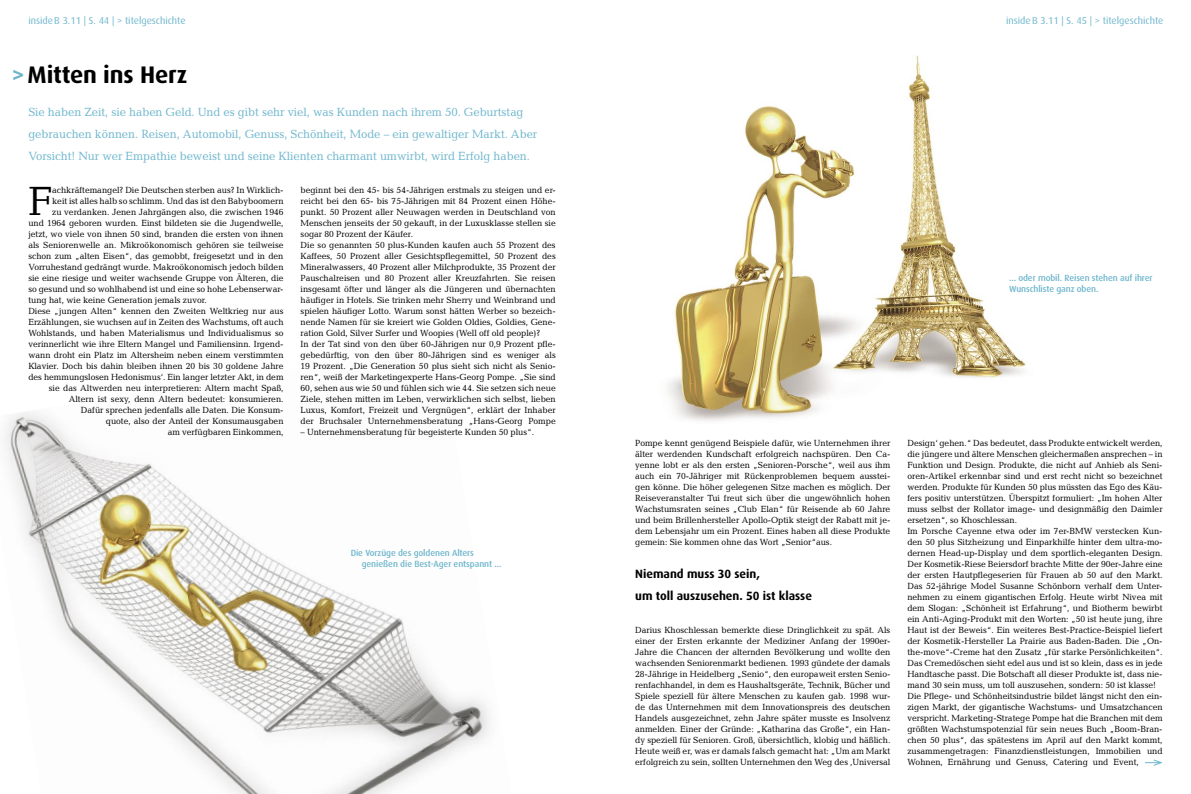
<style>
.page{position:relative;width:1191px;height:794px;background:#fff}
.page>*{position:absolute;margin:0;border:0;box-sizing:border-box;transform-origin:0 0}
.einfachText{font:41.3px "Candida Std";color:#000;scale:.95 1}
.HL_48pt{font:700 24px "Dax Pro";letter-spacing:-.005em;color:#000}
.Vorspann{font:12px/22px "Candida Std";letter-spacing:-.005em;color:#6eb6cd;scale:.95 1}
.t1{font:700 12px/22px "Dax Pro";color:#000}
._00__kolumnenkopf{font:10px "Dax Pro";color:#6eb6cd}
.einfachText-2{font:9px/11px "Candida Std";letter-spacing:-.005em;color:#000;text-align:justify;scale:.95 1}
.BU_cyan{font:500 9px/11px "Dax Pro";letter-spacing:-.01em;color:#6eb6cd}
.s1{color:#6eb6cd}
</style>
<div class="page">
<img style="left:5px;top:412px;width:485px;height:382px">
<svg style="left:1145px;top:759px;width:18px;height:7px"></svg>
<img style="left:667px;top:55px;width:360px;height:366px">
<p class="_00__kolumnenkopf" style="left:28px;top:14px;width:159px">inside B 3.11 | S. 44 | &gt; titelgeschichte</p>
<p class="_00__kolumnenkopf" style="left:1006px;top:14px;width:159px">inside B 3.11 | S. 45 | &gt; titelgeschichte</p>
<p class="HL_48pt" style="left:11px;top:59px;width:177px"><span class="s1">&gt;</span> Mitten ins Herz</p>
<p class="Vorspann" style="left:28px;top:101px;width:537px">Sie haben Zeit, sie haben Geld. Und es gibt sehr viel, was Kunden nach ihrem 50. Geburtstag gebrauchen können. Reisen, Automobil, Genuss, Schönheit, Mode – ein gewaltiger Markt. Aber<br>Vorsicht! Nur wer Empathie beweist und seine Klienten charmant umwirbt, wird Erfolg haben.</p>
<p class="einfachText-2" style="left:300px;top:184px;width:270px">beginnt bei den 45- bis 54-Jährigen erstmals zu steigen und er&shy;reicht bei den 65- bis 75-Jährigen mit 84 Prozent einen Höhe&shy;punkt. 50 Prozent aller Neuwagen werden in Deutschland von Menschen jenseits der 50 gekauft, in der Luxusklasse stellen sie sogar 80 Prozent der Käufer.</p>
<p class="einfachText-2" style="left:300px;top:239px;width:270px">Die so genannten 50 plus-Kunden kaufen auch 55 Prozent des Kaffees, 50 Prozent aller Gesichtspflegemittel, 50 Prozent des Mineralwassers, 40 Prozent aller Milchprodukte, 35 Prozent der Pauschalreisen und 80 Prozent aller Kreuzfahrten. Sie reisen insgesamt öfter und länger als die Jüngeren und übernachten häufiger in Hotels. Sie trinken mehr Sherry und Weinbrand und spielen häufiger Lotto. Warum sonst hätten Werber so bezeich&shy;nende Namen für sie kreiert wie Golden Oldies, Goldies, Gene&shy;ration Gold, Silver Surfer und Woopies (Well off old people)?</p>
<p class="einfachText-2" style="left:300px;top:338px;width:270px">In der Tat sind von den über 60-Jährigen nur 0,9 Prozent pfle&shy;gebedürftig, von den über 80-Jährigen sind es weniger als 19 Prozent. „Die Generation 50 plus sieht sich nicht als Senio&shy;ren“, weiß der Marketingexperte Hans-Georg Pompe. „Sie sind 60, sehen aus wie 50 und fühlen sich wie 44. Sie setzen sich neue Ziele, stehen mitten im Leben, verwirklichen sich selbst, lieben Luxus, Komfort, Freizeit und Vergnügen“, erklärt der Inhaber der Bruchsaler Unternehmensberatung „Hans-Georg Pompe</p>
<p class="einfachText-2" style="left:300px;top:426px;width:247px">– Unternehmensberatung für begeisterte Kunden 50 plus“.</p>
<p class="einfachText" style="left:28px;top:177px;width:27px">F</p>
<p class="einfachText-2" style="left:52px;top:184px;width:245px">achkräftemangel? Die Deutschen sterben aus? In Wirklich-</p>
<p class="einfachText-2" style="left:52px;top:195px;width:245px">keit ist alles halb so schlimm. Und das ist den Babyboomern</p>
<p class="einfachText-2" style="left:52px;top:206px;width:245px">zu verdanken. Jenen Jahrgängen also, die zwischen 1946</p>
<p class="einfachText-2" style="left:28px;top:217px;width:270px">und 1964 geboren wurden. Einst bildeten sie die Jugendwelle,</p>
<p class="einfachText-2" style="left:28px;top:228px;width:270px">jetzt, wo viele von ihnen 50 sind, branden die ersten von ihnen</p>
<p class="einfachText-2" style="left:28px;top:239px;width:270px">als Seniorenwelle an. Mikroökonomisch gehören sie teilweise</p>
<p class="einfachText-2" style="left:28px;top:250px;width:270px">schon zum „alten Eisen“, das gemobbt, freigesetzt und in den</p>
<p class="einfachText-2" style="left:28px;top:261px;width:270px">Vorruhestand gedrängt wurde. Makroökonomisch jedoch bilden</p>
<p class="einfachText-2" style="left:28px;top:272px;width:270px">sie eine riesige und weiter wachsende Gruppe von Älteren, die</p>
<p class="einfachText-2" style="left:28px;top:283px;width:270px">so gesund und so wohlhabend ist und eine so hohe Lebenserwar-</p>
<p class="einfachText-2" style="left:28px;top:294px;width:189px">tung hat, wie keine Generation jemals zuvor.</p>
<p class="einfachText-2" style="left:28px;top:305px;width:270px;text-align:right">Diese „jungen Alten“ kennen den Zweiten Weltkrieg nur aus Erzählungen, sie wuchsen auf in Zeiten des Wachstums, oft auch Wohlstands, und haben Materialismus und Individualismus so verinnerlicht wie ihre Eltern Mangel und Familiensinn. Irgend&shy;wann droht ein Platz im Altersheim neben einem verstimmten Klavier. Doch bis dahin bleiben ihnen 20 bis 30 goldene Jahre des hemmungslosen Hedonismus‘. Ein langer letzter Akt, in dem sie das Altwerden neu interpretieren: Altern macht Spaß, Altern ist sexy, denn Altern bedeutet: konsumieren.<br>Dafür sprechen jedenfalls alle Daten. Die Konsum-<br>quote, also der Anteil der Konsumausgaben<br>am verfügbaren Einkommen,</p>
<p class="BU_cyan" style="left:362px;top:547px;width:141px;text-indent:-11px">Die Vorzüge des goldenen Alters genießen die Best-Ager entspannt ...</p>
<p class="BU_cyan" style="left:1009px;top:272px;width:145px">... oder mobil. Reisen stehen auf ihrer<br>Wunschliste ganz oben.</p>
<p class="einfachText-2" style="left:635px;top:437px;width:270px">Pompe kennt genügend Beispiele dafür, wie Unternehmen ihrer älter werdenden Kundschaft erfolgreich nachspüren. Den Ca&shy;yenne lobt er als den ersten „Senioren-Porsche“, weil aus ihm auch ein 70-Jähriger mit Rückenproblemen bequem ausstei&shy;gen könne. Die höher gelegenen Sitze machen es möglich. Der Reiseveranstalter Tui freut sich über die ungewöhnlich hohen Wachstumsraten seines „Club Elan“ für Reisende ab 60 Jahre und beim Brillenhersteller Apollo-Optik steigt der Rabatt mit je&shy;dem Lebensjahr um ein Prozent. Eines haben all diese Produkte gemein: Sie kommen ohne das Wort „Senior“aus.</p>
<p class="t1" style="left:635px;top:562px;width:178px">Niemand muss 30 sein,<br>um toll auszusehen. 50 ist klasse</p>
<p class="einfachText-2" style="left:635px;top:624px;width:270px">Darius Khoschlessan bemerkte diese Dringlichkeit zu spät. Als einer der Ersten erkannte der Mediziner Anfang der 1990er-Jahre die Chancen der alternden Bevölkerung und wollte den wachsenden Seniorenmarkt bedienen. 1993 gündete der damals 28-Jährige in Heidelberg „Senio“, den europaweit ersten Senio&shy;renfachhandel, in dem es Haushaltsgeräte, Technik, Bücher und Spiele speziell für ältere Menschen zu kaufen gab. 1998 wur&shy;de das Unternehmen mit dem Innovationspreis des deutschen Handels ausgezeichnet, zehn Jahre später musste es Insolvenz anmelden. Einer der Gründe: „Katharina das Große“, ein Han&shy;dy speziell für Senioren. Groß, übersichtlich, klobig und häßlich.<br>Heute weiß er, was er damals falsch gemacht hat: „Um am Markt erfolgreich zu sein, sollten Unternehmen den Weg des ‚Universal</p>
<p class="einfachText-2" style="left:907px;top:437px;width:270px">Design‘ gehen.“ Das bedeutet, dass Produkte entwickelt werden, die jüngere und ältere Menschen gleichermaßen ansprechen – in Funktion und Design. Produkte, die nicht auf Anhieb als Seni&shy;oren-Artikel erkennbar sind und erst recht nicht so bezeichnet werden. Produkte für Kunden 50 plus müssten das Ego des Käu&shy;fers positiv unterstützen. Überspitzt formuliert: „Im hohen Alter muss selbst der Rollator image- und designmäßig den Daimler ersetzen“, so Khoschlessan.</p>
<p class="einfachText-2" style="left:907px;top:525px;width:270px">Im Porsche Cayenne etwa oder im 7er-BMW verstecken Kun&shy;den 50 plus Sitzheizung und Einparkhilfe hinter dem ultra-mo&shy;dernen Head-up-Display und dem sportlich-eleganten Design.<br>Der Kosmetik-Riese Beiersdorf brachte Mitte der 90er-Jahre eine der ersten Hautpflegeserien für Frauen ab 50 auf den Markt.<br>Das 52-jährige Model Susanne Schönborn verhalf dem Unter&shy;nehmen zu einem gigantischen Erfolg. Heute wirbt Nivea mit dem Slogan: „Schönheit ist Erfahrung“, und Biotherm bewirbt ein Anti-Aging-Produkt mit den Worten: „50 ist heute jung, ihre Haut ist der Beweis“. Ein weiteres Best-Practice-Beispiel liefert der Kosmetik-Hersteller La Prairie aus Baden-Baden. Die „On&shy;the-move“-Creme hat den Zusatz „für starke Persönlichkeiten“.<br>Das Cremedöschen sieht edel aus und ist so klein, dass es in jede Handtasche passt. Die Botschaft all dieser Produkte ist, dass nie&shy;mand 30 sein muss, um toll auszusehen, sondern: 50 ist klasse!</p>
<p class="einfachText-2" style="left:907px;top:690px;width:270px">Die Pflege- und Schönheitsindustrie bildet längst nicht den ein&shy;zigen Markt, der gigantische Wachstums- und Umsatzchancen verspricht. Marketing-Stratege Pompe hat die Branchen mit dem größten Wachstumspotenzial für sein neues Buch „Boom-Bran&shy;chen 50 plus“, das spätestens im April auf den Markt kommt, zusammengetragen: Finanzdienstleistungen, Immobilien und Wohnen, Ernährung und Genuss, Catering und Event,</p>
</div>
